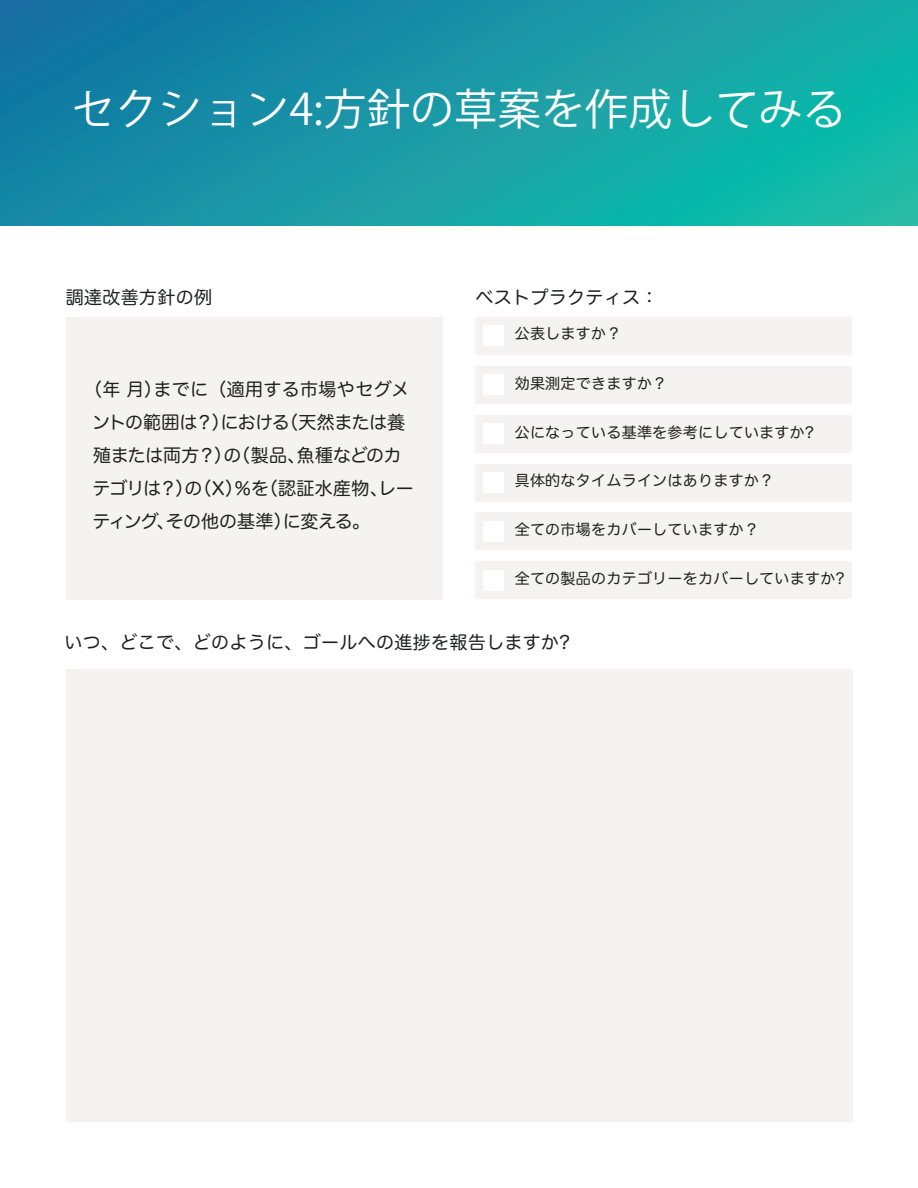
<style>
.page{position:relative;width:918px;height:1188px;background:#fff}
.page>*{position:absolute;margin:0;border:0;box-sizing:border-box;transform-origin:0 0}
.t1{font:43.2px "Koz Go Pr 6 N";letter-spacing:.01em;color:#fff}
.t2{font:18px/33px "Hira Maru Pro N W4";letter-spacing:-.005em;color:#1f2020}
.t3{font:18px "Hira Maru Pro N W4";letter-spacing:.02em;color:#1f2020}
.t4{font:15px "Hira Maru Pro N W4";letter-spacing:.02em;color:#1f2020}
</style>
<div class="page">
<svg style="left:0;top:0;width:918px;height:226px;background:#1598a6"></svg>
<div style="left:66px;top:669px;width:786px;height:453px;background:#f4f3f2"></div>
<div style="left:66px;top:317px;width:377px;height:282px;background:#f4f3f2"></div>
<div style="left:475px;top:317px;width:377px;height:38px;background:#f4f3f2"></div>
<div style="left:483px;top:325px;width:21px;height:21px;background:#fff"></div>
<div style="left:475px;top:366px;width:377px;height:38px;background:#f4f3f2"></div>
<div style="left:483px;top:374px;width:21px;height:21px;background:#fff"></div>
<div style="left:475px;top:415px;width:377px;height:38px;background:#f4f3f2"></div>
<div style="left:483px;top:423px;width:21px;height:21px;background:#fff"></div>
<div style="left:475px;top:464px;width:377px;height:38px;background:#f4f3f2"></div>
<div style="left:483px;top:472px;width:21px;height:21px;background:#fff"></div>
<div style="left:475px;top:512px;width:377px;height:38px;background:#f4f3f2"></div>
<div style="left:483px;top:521px;width:21px;height:21px;background:#fff"></div>
<div style="left:475px;top:561px;width:377px;height:38px;background:#f4f3f2"></div>
<div style="left:483px;top:570px;width:21px;height:21px;background:#fff"></div>
<h1 class="t1" style="left:72px;top:84px;width:776px">セクション4:方針の草案を作成してみる</h1>
<p class="t3" style="left:66px;top:282px;width:166px">調達改善方針の例　</p>
<p class="t3" style="left:475px;top:282px;width:185px">ベストプラクティス：</p>
<p class="t2" style="left:92px;top:372px;width:323px;text-indent:-8px">（年 月）までに（適用する市場やセグメントの範囲は？）における（天然または養殖または両方？）の（製品、魚種などのカテゴリは？）の（X）％を（認証水産物、レーティング、その他の基準）に変える。</p>
<p class="t4" style="left:515px;top:321px;width:108px">公表しますか？</p>
<p class="t4" style="left:526px;top:326px;width:108px">公表しますか？</p>
<p class="t4" style="left:515px;top:370px;width:154px">効果測定できますか？</p>
<p class="t4" style="left:515px;top:419px;width:301px">公になっている基準を参考にしていますか?</p>
<p class="t4" style="left:515px;top:468px;width:261px">具体的なタイムラインはありますか？</p>
<p class="t4" style="left:515px;top:517px;width:246px">全ての市場をカバーしていますか？</p>
<p class="t4" style="left:515px;top:565px;width:331px">全ての製品のカテゴリーをカバーしていますか?</p>
<p class="t3" style="left:64px;top:627px;width:507px">いつ、どこで、どのように、ゴールへの進捗を報告しますか?</p>
</div>
